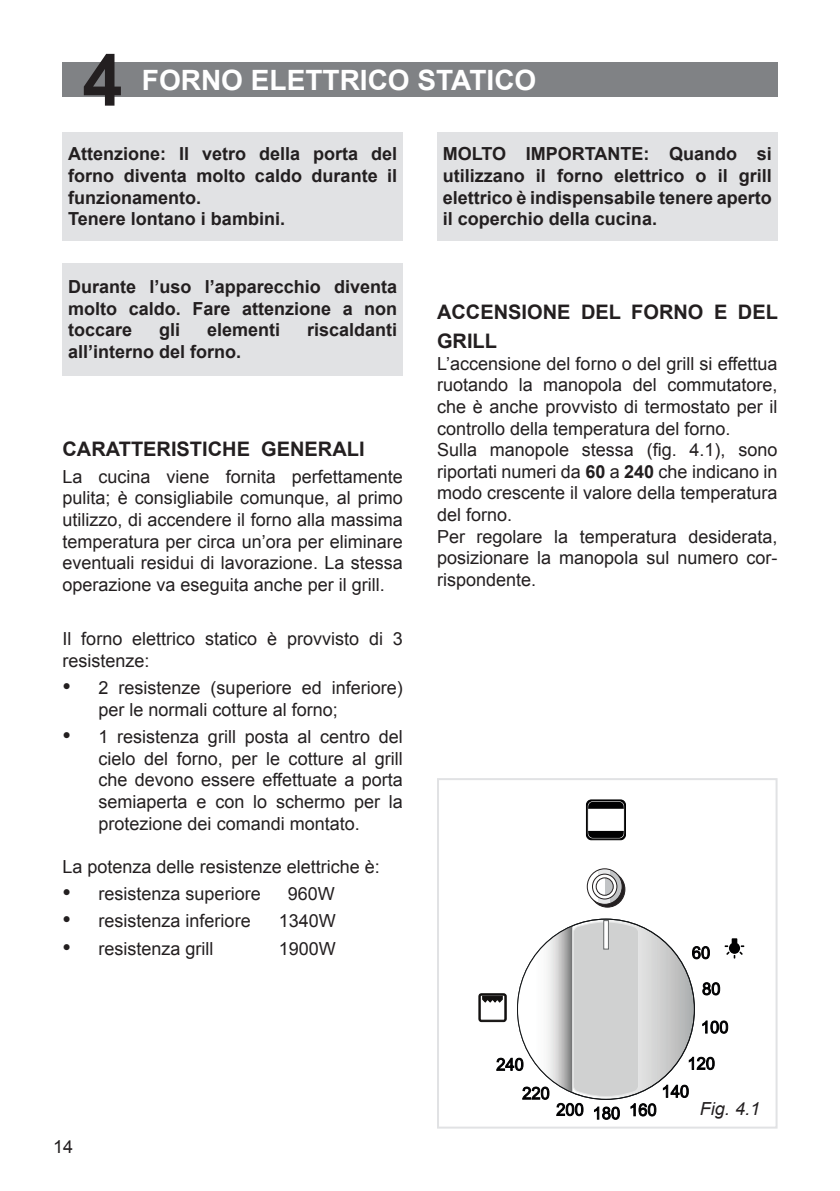
<style>
.page{position:relative;width:840px;height:1191px;background:#fff}
.page>*{position:absolute;margin:0;border:0;box-sizing:border-box;transform-origin:0 0}
.t1{font:700 72px "Arial";color:#231f20}
.t2{font:700 28px "Arial";color:#fff}
.t3{font:700 20px/28.8px "Arial";color:#231f20}
.t4{font:18px/21.6px "Arial";color:#231f20}
.t5{font:700 18px/21.6px "Arial";color:#231f20;text-align:justify}
.t6{font:italic 18px "Arial";color:#231f20}
.s1{font-family:"Times New Roman";font-size:24px}
.s2{font-weight:700}
</style>
<div class="page">
<div style="left:62px;top:132px;width:341px;height:109px;background:#e1e2e4"></div>
<div style="left:62px;top:263px;width:341px;height:112px;background:#e1e2e4"></div>
<div style="left:585px;top:799px;width:40px;height:41px;border:1px solid #000001;border-radius:5px"></div>
<div style="left:587px;top:801px;width:36px;height:37px;border:1px solid #fff;border-radius:4px"></div>
<svg style="left:586px;top:829px;width:39px;height:11px"></svg>
<svg style="left:586px;top:799px;width:39px;height:12px"></svg>
<svg style="left:478px;top:919px;width:266px;height:201px"></svg>
<div style="left:603px;top:920px;width:5px;height:29px;background:#fff"></div>
<div style="left:603px;top:920px;width:5px;height:29px;border:1px solid #646768"></div>
<div style="left:589px;top:871px;width:35px;height:36px;background:#231f20;border-radius:50%"></div>
<div style="left:589px;top:871px;width:36px;height:36px;border:1px solid #231f20;border-radius:50%"></div>
<svg style="left:588px;top:870px;width:10px;height:34px"></svg>
<svg style="left:598px;top:868px;width:12px;height:36px"></svg>
<svg style="left:610px;top:869px;width:11px;height:35px"></svg>
<div style="left:586px;top:868px;width:36px;height:36px;border:1px solid #231f20;border-radius:50%"></div>
<svg style="left:592px;top:874px;width:24px;height:25px"></svg>
<div style="left:592px;top:874px;width:24px;height:25px;border:1px solid #231f20;border-radius:50%"></div>
<svg style="left:596px;top:878px;width:8px;height:17px"></svg>
<svg style="left:604px;top:878px;width:9px;height:17px"></svg>
<div style="left:595px;top:877px;width:18px;height:18px;border:1px solid #231f20;border-radius:50%"></div>
<div style="left:437px;top:778px;width:340px;height:350px;border:2px solid #e1e2e4"></div>
<div style="left:437px;top:132px;width:340px;height:109px;background:#e1e2e4"></div>
<div style="left:62px;top:62px;width:715px;height:34px;background:#808285"></div>
<h1 class="t1" style="left:82px;top:32px;width:42px">4</h1>
<h2 class="t2" style="left:142px;top:61px;width:396px">FORNO ELETTRICO STATICO</h2>
<p class="t5" style="left:68px;top:144px;width:330px;text-align:left">Attenzione: Il vetro della porta del forno diventa molto caldo durante il funzionamento.<br>Tenere lontano i bambini.</p>
<p class="t5" style="left:68px;top:277px;width:330px">Durante l’uso l’apparecchio diventa molto caldo. Fare attenzione a non toccare</p>
<p class="t5" style="left:159px;top:320px;width:23px">gli</p>
<p class="t5" style="left:207px;top:320px;width:75px">elementi</p>
<p class="t5" style="left:307px;top:320px;width:92px">riscaldanti</p>
<p class="t5" style="left:68px;top:341px;width:175px">all’interno del forno.</p>
<p class="t3" style="left:62px;top:435px;width:303px">CARATTERISTICHE GENERALI</p>
<p class="t4" style="left:62px;top:466px;width:342px;text-align:justify">La cucina viene fornita perfettamente pulita; è consigliabile comunque, al primo utilizzo, di accendere il forno alla massima temperatura per circa un’ora per eliminare eventuali residui di lavorazione. La stessa operazione va eseguita anche per il grill.</p>
<p class="t4" style="left:62px;top:628px;width:342px">Il forno elettrico statico è provvisto di 3 resistenze:</p>
<p class="t4" style="left:98px;top:677px;width:306px;text-indent:-36px"><span class="s1">•</span> 2 resistenze (superiore ed inferiore) per le normali cotture al forno;</p>
<p class="t4" style="left:98px;top:726px;width:306px;text-align:justify;text-indent:-36px"><span class="s1">•</span> 1 resistenza grill posta al centro del cielo del forno, per le cotture al grill che devono essere effettuate a porta semiaperta e con lo schermo per la protezione dei comandi montato.</p>
<p class="t4" style="left:62px;top:856px;width:319px">La potenza delle resistenze elettriche è:</p>
<p class="t4" style="left:62px;top:883px;width:200px"><span class="s1">•</span> resistenza superiore</p>
<p class="t4" style="left:287px;top:883px;width:49px">960W</p>
<p class="t4" style="left:62px;top:910px;width:190px"><span class="s1">•</span> resistenza inferiore</p>
<p class="t4" style="left:278px;top:910px;width:59px">1340W</p>
<p class="t4" style="left:62px;top:937px;width:153px"><span class="s1">•</span> resistenza grill</p>
<p class="t4" style="left:278px;top:937px;width:59px">1900W</p>
<p class="t5" style="left:442px;top:144px;width:330px">MOLTO IMPORTANTE: Quando si utilizzano il forno elettrico o il grill elettrico è indispensabile tenere aperto il coperchio della cucina.</p>
<p class="t3" style="left:437px;top:298px;width:342px">ACCENSIONE DEL FORNO E DEL<br>GRILL</p>
<p class="t4" style="left:437px;top:353px;width:342px">L’accensione del forno o del grill si effettua ruotando la manopola del commutatore, che è anche provvisto di termostato per il controllo della temperatura del forno.<br>Sulla manopole stessa (fig. 4.1), sono riportati numeri da <span class="s2">60</span> a <span class="s2">240</span> che indicano in modo crescente il valore della temperatura del forno.<br>Per regolare la temperatura desiderata, posizionare la manopola sul numero cor&shy;rispondente.</p>
<p class="t4" style="left:53px;top:1135px;width:22px">14</p>
<p class="t6" style="left:699px;top:1097px;width:62px">Fig. 4.1</p>
</div>
